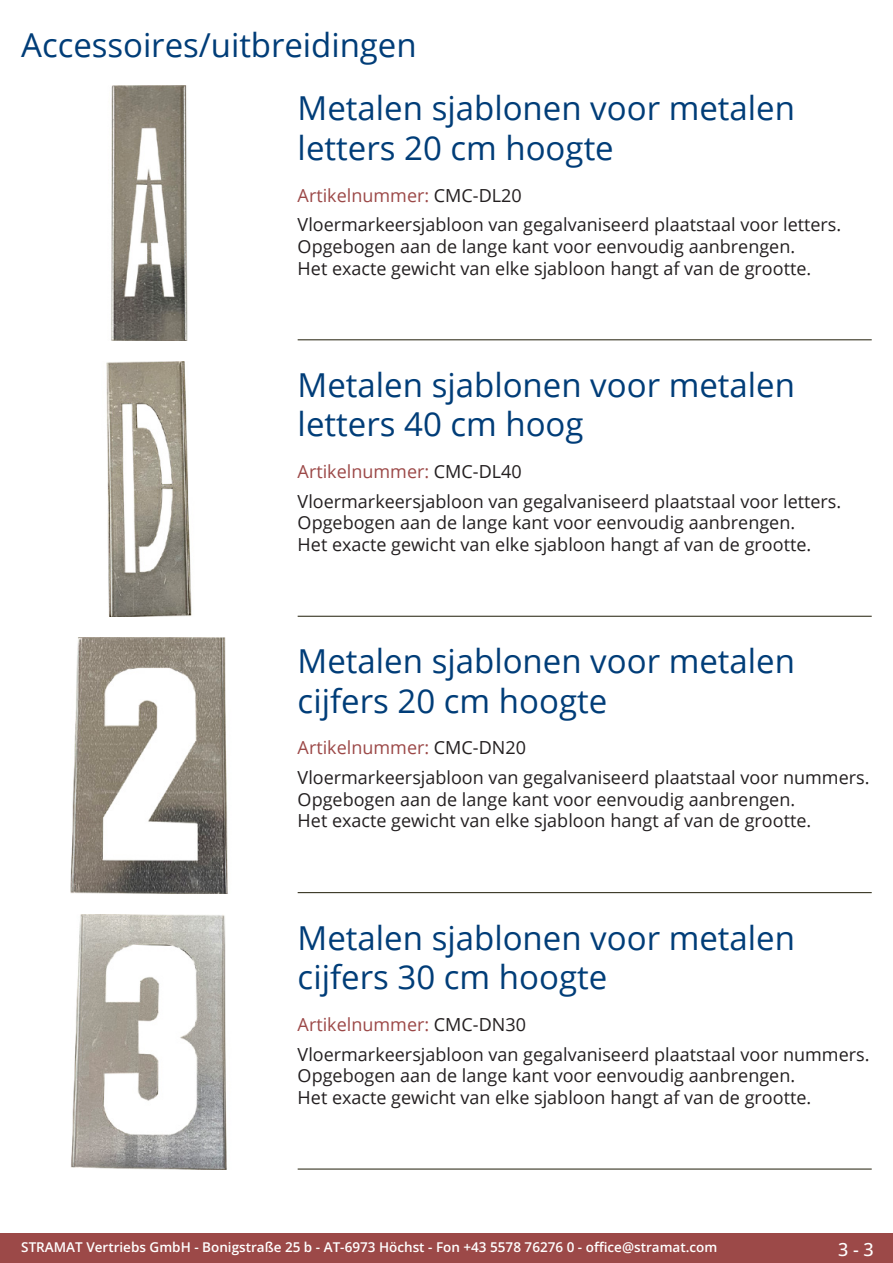
<style>
.page{position:relative;width:893px;height:1263px;background:#fff}
.page>*{position:absolute;margin:0;border:0;box-sizing:border-box;transform-origin:0 0}
.Produkttitel{font:33px/39.6px "Open Sans";color:#003d78}
.RastTitel{font:33px "Open Sans";color:#003d78}
.Beschreibung_Text{font:18px/21.6px "Open Sans";color:#231f20}
.TechDaten_Überschrif{font:18px "Open Sans";color:#9c4948}
.t1{font:500 18px "Open Sans";color:#fff}
.t2{font:600 13.5px "Open Sans";color:#fff}
.s1{color:#231f20}
</style>
<div class="page">
<div style="left:0;top:1233px;width:893px;height:30px;background:#9c4948"></div>
<hr style="left:298px;top:340px;width:574px;height:1px;background:#201d08">
<hr style="left:298px;top:616px;width:574px;height:1px;background:#201d08">
<hr style="left:298px;top:892px;width:574px;height:1px;background:#201d08">
<hr style="left:298px;top:1169px;width:574px;height:1px;background:#201d08">
<img style="left:111px;top:85px;width:77px;height:255px">
<img style="left:106px;top:361px;width:86px;height:256px">
<img style="left:70px;top:638px;width:158px;height:255px">
<img style="left:71px;top:914px;width:156px;height:255px">
<p class="RastTitel" style="left:21px;top:22px;width:397px">Accessoires/uitbreidingen</p>
<p class="Produkttitel" style="left:298px;top:88px;width:499px">Metalen sjablonen voor metalen letters 20 cm hoogte</p>
<p class="TechDaten_Überschrif" style="left:298px;top:183px;width:226px">Artikelnummer: <span class="s1">CMC-DL20</span></p>
<p class="Beschreibung_Text" style="left:298px;top:214px;width:545px">Vloermarkeersjabloon van gegalvaniseerd plaatstaal voor letters.<br>Opgebogen aan de lange kant voor eenvoudig aanbrengen.<br>Het exacte gewicht van elke sjabloon hangt af van de grootte.</p>
<p class="Produkttitel" style="left:298px;top:364px;width:499px">Metalen sjablonen voor metalen letters 40 cm hoog</p>
<p class="TechDaten_Überschrif" style="left:298px;top:459px;width:226px">Artikelnummer: <span class="s1">CMC-DL40</span></p>
<p class="Beschreibung_Text" style="left:298px;top:490px;width:545px">Vloermarkeersjabloon van gegalvaniseerd plaatstaal voor letters.<br>Opgebogen aan de lange kant voor eenvoudig aanbrengen.<br>Het exacte gewicht van elke sjabloon hangt af van de grootte.</p>
<p class="Produkttitel" style="left:298px;top:640px;width:499px">Metalen sjablonen voor metalen cijfers 20 cm hoogte</p>
<p class="TechDaten_Überschrif" style="left:298px;top:735px;width:230px">Artikelnummer: <span class="s1">CMC-DN20</span></p>
<p class="Beschreibung_Text" style="left:298px;top:766px;width:573px">Vloermarkeersjabloon van gegalvaniseerd plaatstaal voor nummers.<br>Opgebogen aan de lange kant voor eenvoudig aanbrengen.<br>Het exacte gewicht van elke sjabloon hangt af van de grootte.</p>
<p class="Produkttitel" style="left:298px;top:917px;width:499px">Metalen sjablonen voor metalen cijfers 30 cm hoogte</p>
<p class="TechDaten_Überschrif" style="left:298px;top:1012px;width:230px">Artikelnummer: <span class="s1">CMC-DN30</span></p>
<p class="Beschreibung_Text" style="left:298px;top:1043px;width:573px">Vloermarkeersjabloon van gegalvaniseerd plaatstaal voor nummers.<br>Opgebogen aan de lange kant voor eenvoudig aanbrengen.<br>Het exacte gewicht van elke sjabloon hangt af van de grootte.</p>
<p class="t2" style="left:21px;top:1238px;width:698px">STRAMAT Vertriebs GmbH - Bonigstraße 25 b - AT-6973 Höchst - Fon +43 5578 76276 0 - office@stramat.com</p>
<p class="t1" style="left:838px;top:1237px;width:37px">3 - 3</p>
</div>
